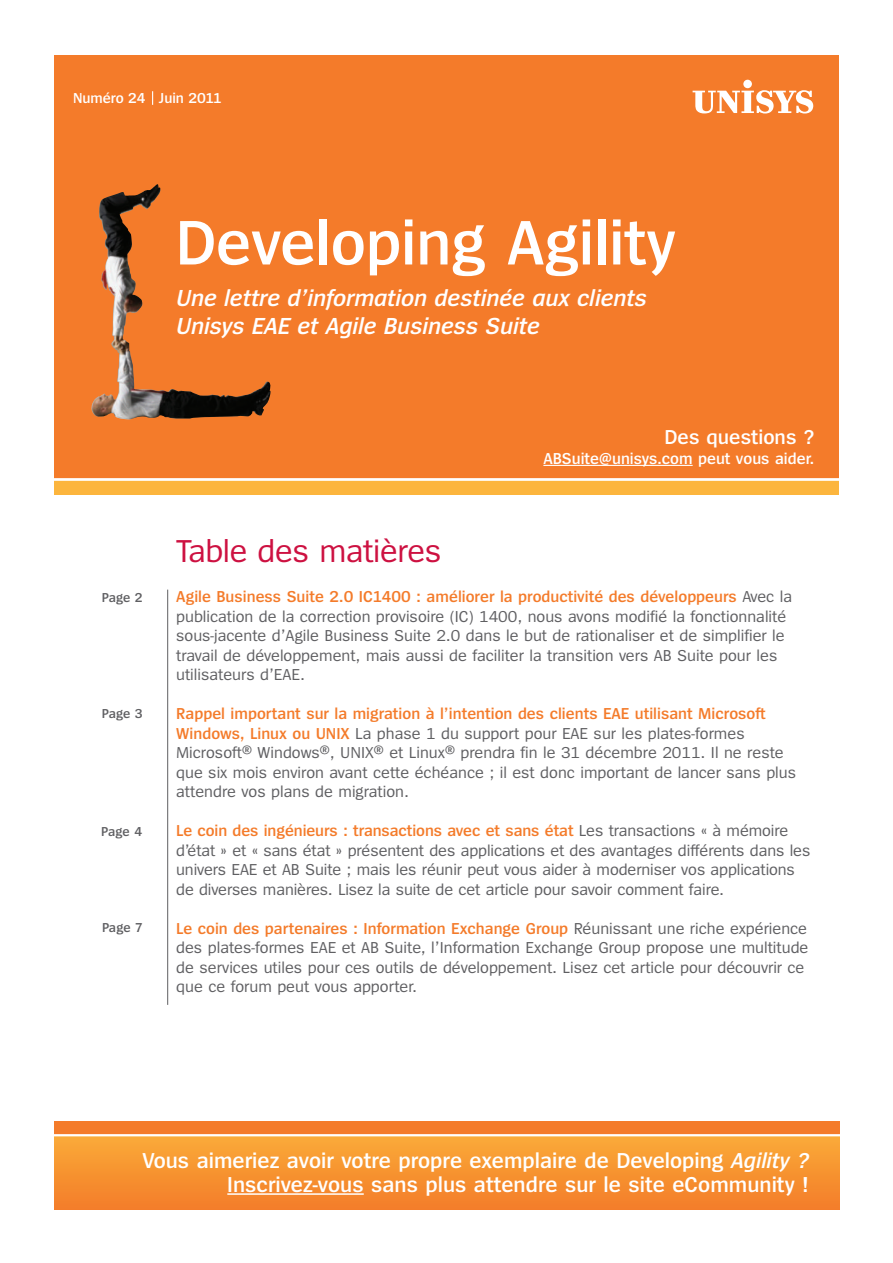
<style>
.page{position:relative;width:893px;height:1263px;background:#fff}
.page>*{position:absolute;margin:0;border:0;box-sizing:border-box;transform-origin:0 0}
.t1{font:600 65.4px "Spiegel";letter-spacing:-.005em;color:#fff}
.t2{font:33px "Spiegel";letter-spacing:-.01em;color:#cd1141}
.t3{font:italic 600 24.15px/27.6px "Spiegel";color:#fff}
.t4{font:600 22.5px/24px "Spiegel";color:#fff;text-align:right}
.t5{font:600 21px "Spiegel";color:#fff}
.t6{font:16.5px/19.5px "Spiegel";color:#5f5f62}
.t7{font:600 16.5px "Spiegel";color:#fff}
.t8{font:600 15px "Spiegel";letter-spacing:-.005em;color:#fff}
.t9{font:600 13.5px "Spiegel";color:#5f5f62}
.s1{font-weight:600;color:#f47b2a}
.s2{font-style:italic}
</style>
<div class="page">
<div style="left:54px;top:55px;width:785px;height:439px;background:#f47b2a"></div>
<svg style="left:693px;top:90px;width:120px;height:24px"></svg>
<div style="left:743px;top:80px;width:9px;height:8px;background:#fff;border-radius:50%"></div>
<svg style="left:152px;top:91px;width:1px;height:14px"></svg>
<div style="left:54px;top:480px;width:785px;height:14px;background:#fcb53d"></div>
<svg style="left:54px;top:1136px;width:786px;height:73px;background:#f69431"></svg>
<div style="left:54px;top:1121px;width:786px;height:15px;background:#f47b2a"></div>
<hr style="left:52px;top:1134px;width:789px;height:2px;background:#fff">
<hr style="left:227px;top:1193px;width:137px;height:2px;background:#fff">
<hr style="left:543px;top:465px;width:150px;height:1px;background:#fff">
<img style="left:99px;top:184px;width:61px;height:215px">
<hr style="left:54px;top:478px;width:810px;height:3px;background:#fff">
<hr style="left:167px;top:590px;width:1px;height:415px;background:#5f5f62">
<p class="t8" style="left:73px;top:93px;width:150px">Numéro 24 Juin 2011</p>
<h1 class="t1" style="left:175px;top:219px;width:502px">Developing Agility</h1>
<h3 class="t3" style="left:176px;top:286px;width:472px">Une lettre d’information destinée aux clients<br>Unisys EAE et Agile Business Suite</h3>
<p class="t9" style="left:102px;top:593px;width:42px">Page 2</p>
<p class="t9" style="left:102px;top:709px;width:43px">Page 3</p>
<p class="t9" style="left:101px;top:826px;width:42px">Page 4</p>
<p class="t9" style="left:102px;top:923px;width:42px">Page 7</p>
<p class="t5" style="left:665px;top:430px;width:151px">Des questions ?</p>
<p class="t7" style="left:543px;top:452px;width:273px">ABSuite@unisys.com peut vous aider.</p>
<h2 class="t2" style="left:176px;top:539px;width:267px">Table des matières</h2>
<p class="t6" style="left:176px;top:588px;width:617px"><span class="s1">Agile Business Suite 2.0 IC1400 : améliorer la productivité des développeurs</span> Avec la publication de la correction provisoire (IC) 1400, nous avons modifié la fonctionnalité sous-jacente d’Agile Business Suite 2.0 dans le but de rationaliser et de simplifier le travail de développement, mais aussi de faciliter la transition vers AB Suite pour les utilisateurs d’EAE.</p>
<p class="t6" style="left:176px;top:705px;width:621px"><span class="s1">Rappel important sur la migration à l’intention des clients EAE utilisant Microsoft Windows, Linux ou UNIX</span> La phase 1 du support pour EAE sur les plates-formes Microsoft® Windows®, UNIX® et Linux® prendra fin le 31 décembre 2011. Il ne reste que six mois environ avant cette échéance ; il est donc important de lancer sans plus attendre vos plans de migration.</p>
<p class="t6" style="left:176px;top:822px;width:636px"><span class="s1">Le coin des ingénieurs : transactions avec et sans état</span> Les transactions « à mémoire d’état » et « sans état » présentent des applications et des avantages différents dans les univers EAE et AB Suite ; mais les réunir peut vous aider à moderniser vos applications de diverses manières. Lisez la suite de cet article pour savoir comment faire.</p>
<p class="t6" style="left:176px;top:920px;width:634px"><span class="s1">Le coin des partenaires : Information Exchange Group</span> Réunissant une riche expérience des plates-formes EAE et AB Suite, l’Information Exchange Group propose une multitude de services utiles pour ces outils de développement. Lisez cet article pour découvrir ce que ce forum peut vous apporter.</p>
<h3 class="t4" style="left:143px;top:1150px;width:668px">Vous aimeriez avoir votre propre exemplaire de Developing <span class="s2">Agility ?<br></span>Inscrivez-vous sans plus attendre sur le site eCommunity !</h3>
</div>
